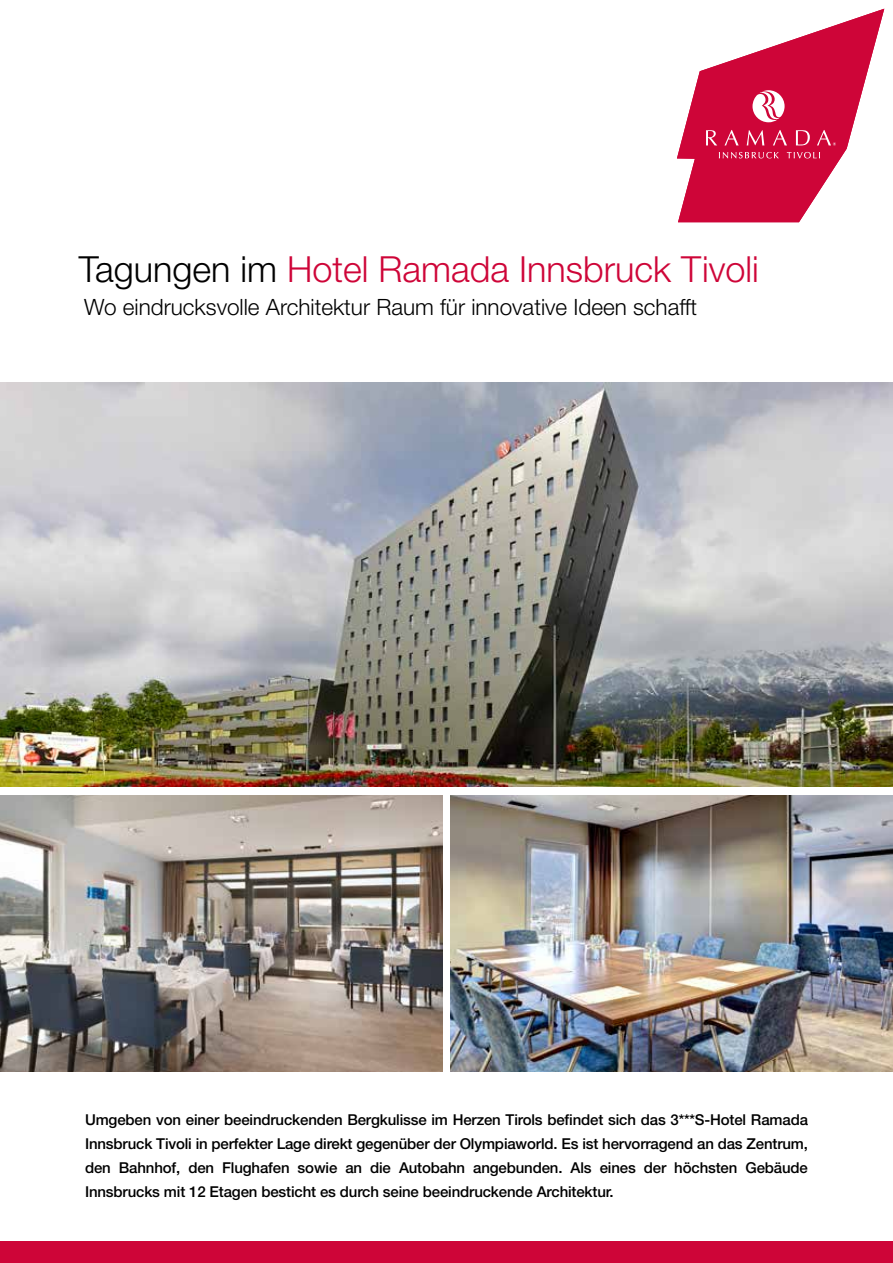
<style>
.page{position:relative;width:893px;height:1263px;background:#fff}
.page>*{position:absolute;margin:0;border:0;box-sizing:border-box;transform-origin:0 0}
.t1{font:300 36px "Helvetica Neue LT Std";color:#ce0538}
.t2{font:300 22.5px "Helvetica Neue LT Std";color:#000}
.t3{font:500 15px/24px "Helvetica Neue LT Std";letter-spacing:-.01em;color:#000;text-align:justify}
.s1{color:#000}
</style>
<div class="page">
<img style="left:0;top:795px;width:442px;height:276px">
<img style="left:451px;top:795px;width:442px;height:276px">
<img style="left:0;top:383px;width:893px;height:404px">
<div style="left:0;top:1242px;width:893px;height:21px;background:#ce0538"></div>
<svg style="left:677px;top:9px;width:207px;height:213px"></svg>
<h1 class="t1" style="left:79px;top:247px;width:681px"><span class="s1">Tagungen im</span> Hotel Ramada Innsbruck Tivoli</h1>
<h2 class="t2" style="left:84px;top:293px;width:615px">Wo eindrucksvolle Architektur Raum für innovative Ideen schafft</h2>
<p class="t3" style="left:85px;top:1107px;width:724px">Umgeben von einer beeindruckenden Bergkulisse im Herzen Tirols befindet sich das 3***S-Hotel Ramada Innsbruck Tivoli in perfekter Lage direkt gegenüber der Olympiaworld. Es ist hervorragend an das Zentrum, den Bahnhof, den Flughafen sowie an die Autobahn angebunden. Als eines der höchsten Gebäude Innsbrucks mit 12 Etagen besticht es durch seine beeindruckende Architektur.</p>
</div>
